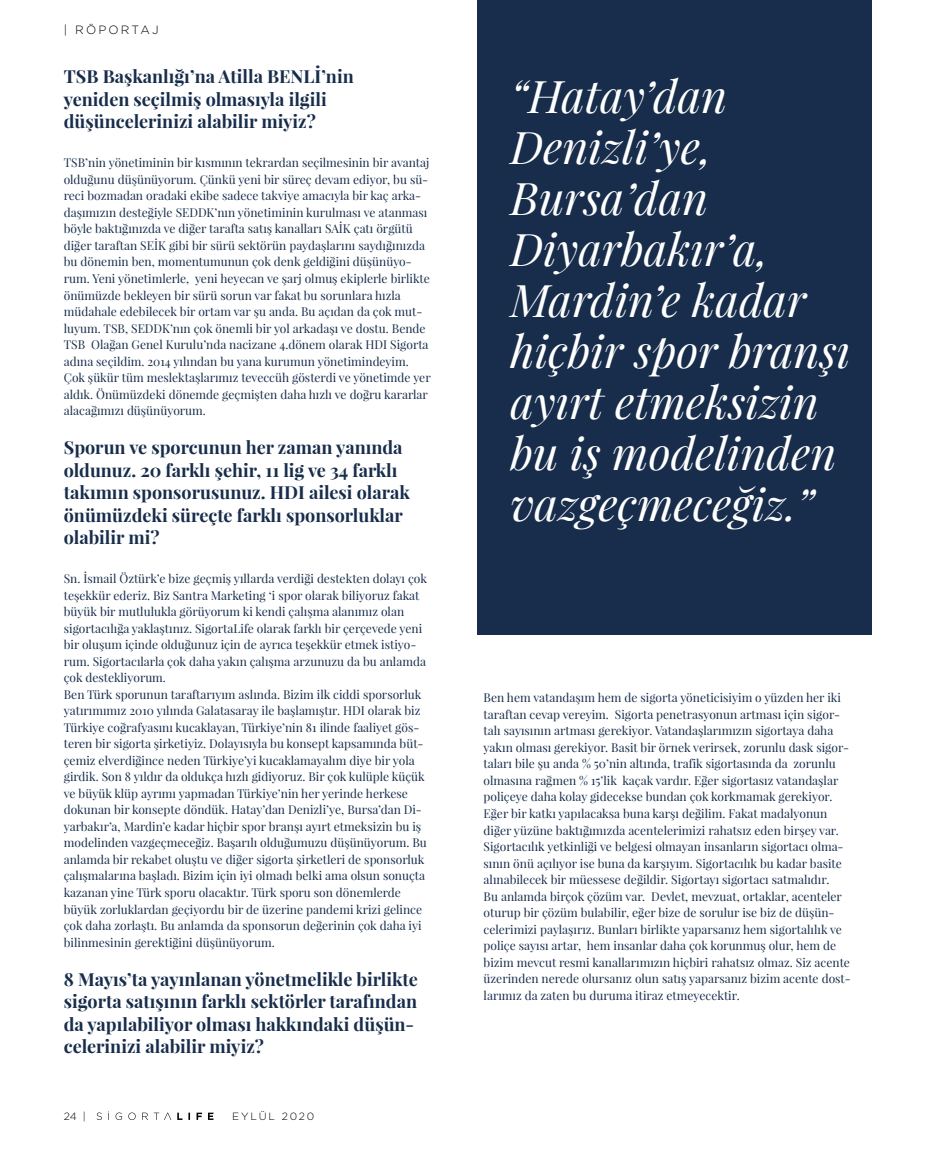
<style>
.page{position:relative;width:936px;height:1149px;background:#fff}
.page>*{position:absolute;margin:0;border:0;box-sizing:border-box;transform-origin:0 0}
.t1{font:italic 45px/51px "Playfair Display";color:#fff}
.t2{font:700 18px/22.5px "Playfair Display";color:#172d4b}
.t3{font:12px/16.5px "Playfair Display";color:#172d4b}
.t4{font:300 12px "Gotham";letter-spacing:.18em;color:#000}
.t5{font:300 10.5px "Gotham";letter-spacing:.17em;color:#000}
</style>
<div class="page">
<div style="left:477px;top:0;width:394px;height:634px;background:#172d4b"></div>
<svg style="left:97px;top:1112px;width:5px;height:7px"></svg>
<svg style="left:115px;top:1112px;width:7px;height:7px"></svg>
<svg style="left:128px;top:1112px;width:8px;height:7px"></svg>
<svg style="left:142px;top:1112px;width:6px;height:7px"></svg>
<svg style="left:154px;top:1112px;width:17px;height:7px"></svg>
<svg style="left:177px;top:1112px;width:5px;height:7px"></svg>
<svg style="left:188px;top:1112px;width:2px;height:7px"></svg>
<svg style="left:196px;top:1112px;width:6px;height:7px"></svg>
<svg style="left:208px;top:1112px;width:5px;height:7px"></svg>
<p class="t4" style="left:64px;top:23px;width:96px">| RÖPORTAJ</p>
<h2 class="t2" style="left:64px;top:65px;width:291px">TSB Başkanlığı’na Atilla BENLİ’nin yeniden seçilmiş olmasıyla ilgili düşüncelerinizi alabilir miyiz?</h2>
<p class="t3" style="left:64px;top:154px;width:368px">TSB’nin yönetiminin bir kısmının tekrardan seçilmesinin bir avantaj olduğunu düşünüyorum. Çünkü yeni bir süreç devam ediyor, bu sü&shy;reci bozmadan oradaki ekibe sadece takviye amacıyla bir kaç arka&shy;daşımızın desteğiyle SEDDK’nın yönetiminin kurulması ve atanması böyle baktığınızda ve diğer tarafta satış kanalları SAİK çatı örgütü diğer taraftan SEİK gibi bir sürü sektörün paydaşlarını saydığınızda bu dönemin ben, momentumunun çok denk geldiğini düşünüyo&shy;rum. Yeni yönetimlerle, yeni heyecan ve şarj olmuş ekiplerle birlikte önümüzde bekleyen bir sürü sorun var fakat bu sorunlara hızla müdahale edebilecek bir ortam var şu anda. Bu açıdan da çok mut&shy;luyum. TSB, SEDDK’nın çok önemli bir yol arkadaşı ve dostu. Bende TSB Olağan Genel Kurulu’nda nacizane 4.dönem olarak HDI Sigorta adına seçildim. 2014 yılından bu yana kurumun yönetimindeyim.<br>Çok şükür tüm meslektaşlarımız teveccüh gösterdi ve yönetimde yer aldık. Önümüzdeki dönemde geçmişten daha hızlı ve doğru kararlar alacağımızı düşünüyorum.</p>
<h2 class="t2" style="left:64px;top:436px;width:347px">Sporun ve sporcunun her zaman yanında oldunuz. 20 farklı şehir, 11 lig ve 34 farklı takımın sponsorusunuz. HDI ailesi olarak önümüzdeki süreçte farklı sponsorluklar olabilir mi?</h2>
<p class="t3" style="left:64px;top:570px;width:365px">Sn. İsmail Öztürk’e bize geçmiş yıllarda verdiği destekten dolayı çok teşekkür ederiz. Biz Santra Marketing ‘i spor olarak biliyoruz fakat büyük bir mutlulukla görüyorum ki kendi çalışma alanımız olan sigortacılığa yaklaştınız. SigortaLife olarak farklı bir çerçevede yeni bir oluşum içinde olduğunuz için de ayrıca teşekkür etmek istiyo&shy;rum. Sigortacılarla çok daha yakın çalışma arzunuzu da bu anlamda çok destekliyorum.<br>Ben Türk sporunun taraftarıyım aslında. Bizim ilk ciddi sporsorluk yatırımımız 2010 yılında Galatasaray ile başlamıştır. HDI olarak biz Türkiye coğrafyasını kucaklayan, Türkiye’nin 81 ilinde faaliyet gös&shy;teren bir sigorta şirketiyiz. Dolayısıyla bu konsept kapsamında büt&shy;çemiz elverdiğince neden Türkiye’yi kucaklamayalım diye bir yola girdik. Son 8 yıldır da oldukça hızlı gidiyoruz. Bir çok kulüple küçük ve büyük klüp ayrımı yapmadan Türkiye’nin her yerinde herkese dokunan bir konsepte döndük. Hatay’dan Denizli’ye, Bursa’dan Di&shy;yarbakır’a, Mardin’e kadar hiçbir spor branşı ayırt etmeksizin bu iş modelinden vazgeçmeceğiz. Başarılı olduğumuzu düşünüyorum. Bu anlamda bir rekabet oluştu ve diğer sigorta şirketleri de sponsorluk çalışmalarına başladı. Bizim için iyi olmadı belki ama olsun sonuçta kazanan yine Türk sporu olacaktır. Türk sporu son dönemlerde büyük zorluklardan geçiyordu bir de üzerine pandemi krizi gelince çok daha zorlaştı. Bu anlamda da sponsorun değerinin çok daha iyi bilinmesinin gerektiğini düşünüyorum.</p>
<h2 class="t2" style="left:64px;top:967px;width:355px">8 Mayıs’ta yayınlanan yönetmelikle birlikte sigorta satışının farklı sektörler tarafından da yapılabiliyor olması hakkındaki düşün&shy;celerinizi alabilir miyiz?</h2>
<p class="t5" style="left:64px;top:1110px;width:24px">24 |</p>
<p class="t5" style="left:232px;top:1110px;width:83px">EYLÜL 2020</p>
<h1 class="t1" style="left:510px;top:66px;width:341px">“Hatay’dan<br>Denizli’ye,<br>Bursa’dan<br>Diyarbakır’a,<br>Mardin’e kadar hiçbir spor branşı ayırt etmeksizin bu iş modelinden vazgeçmeceğiz.”</h1>
<p class="t3" style="left:483px;top:689px;width:369px">Ben hem vatandaşım hem de sigorta yöneticisiyim o yüzden her iki taraftan cevap vereyim. Sigorta penetrasyonun artması için sigor&shy;talı sayısının artması gerekiyor. Vatandaşlarımızın sigortaya daha yakın olması gerekiyor. Basit bir örnek verirsek, zorunlu dask sigor&shy;taları bile şu anda % 50’nin altında, trafik sigortasında da zorunlu olmasına rağmen % 15’lik kaçak vardır. Eğer sigortasız vatandaşlar poliçeye daha kolay gidecekse bundan çok korkmamak gerekiyor.<br>Eğer bir katkı yapılacaksa buna karşı değilim. Fakat madalyonun diğer yüzüne baktığımızda acentelerimizi rahatsız eden birşey var.<br>Sigortacılık yetkinliği ve belgesi olmayan insanların sigortacı olma&shy;sının önü açılıyor ise buna da karşıyım. Sigortacılık bu kadar basite alınabilecek bir müessese değildir. Sigortayı sigortacı satmalıdır.<br>Bu anlamda birçok çözüm var. Devlet, mevzuat, ortaklar, acenteler oturup bir çözüm bulabilir, eğer bize de sorulur ise biz de düşün&shy;celerimizi paylaşırız. Bunları birlikte yaparsanız hem sigortalılık ve poliçe sayısı artar, hem insanlar daha çok korunmuş olur, hem de bizim mevcut resmi kanallarımızın hiçbiri rahatsız olmaz. Siz acente üzerinden nerede olursanız olun satış yaparsanız bizim acente dost&shy;larımız da zaten bu duruma itiraz etmeyecektir.</p>
</div>
